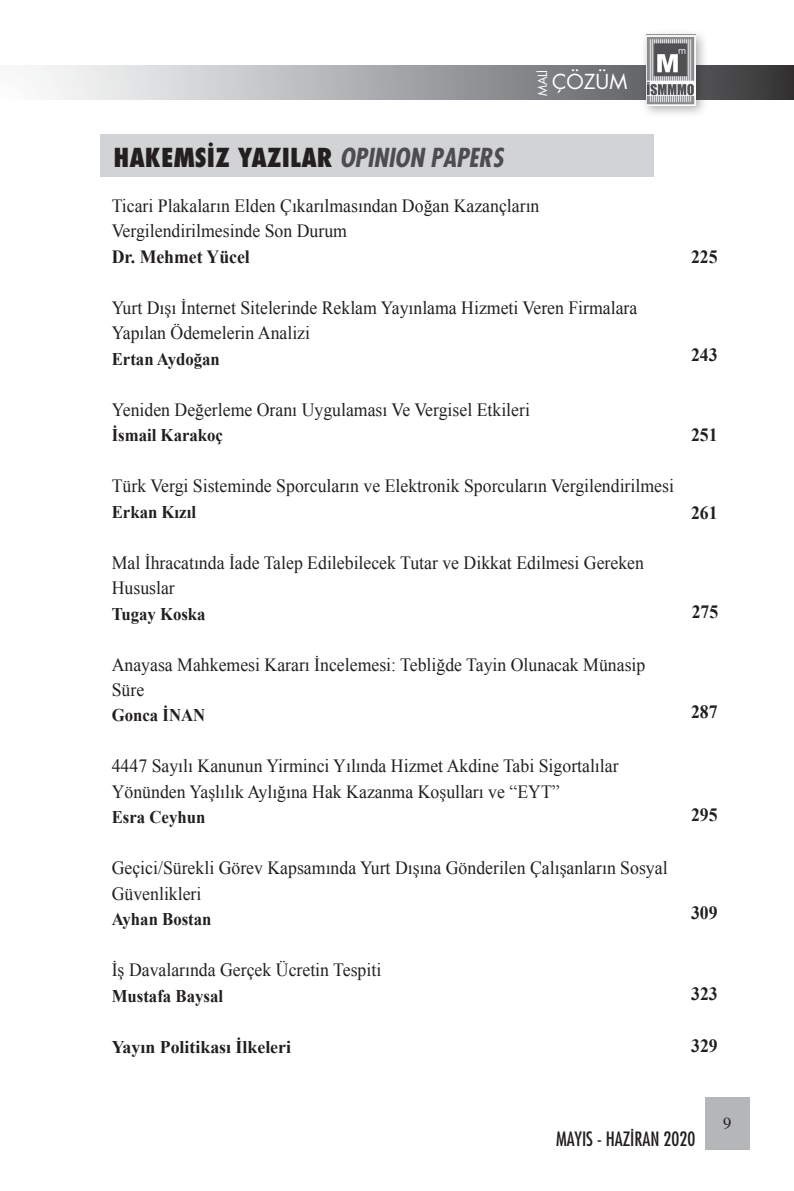
<style>
.page{position:relative;width:794px;height:1191px;background:#fff}
.page>*{position:absolute;margin:0;border:0;box-sizing:border-box;transform-origin:0 0}
.t1{font:25.55px "Futura Cond Black Tr";color:#231f20}
.t2{font:20.12px "Futura Book Tr";color:#fff}
.t3{font:19.25px "Futura Cond Nr Tr";color:#231f20}
.t4{font:18.72px/25.6px "Times New Roman";color:#231f20;scale:.95 1}
.t5{font:700 18.72px "Times New Roman";color:#231f20;scale:.95 1}
.t6{font:700 17.85px "Times New Roman";color:#231f20;scale:.94 1}
.t7{font:700 17.85px "Times New Roman";color:#231f20}
.t8{font:16.62px "Times";color:#231f20}
.t9{font:12.25px "Futura Book Tr";color:#fff}
.s1{font-family:"Futura Cond Bold Ita Tr";color:#4d4d4f}
</style>
<div class="page">
<div style="left:0;top:65px;width:794px;height:35px;background:linear-gradient(to right,#fff,#3d3e41)"></div>
<div style="left:640px;top:29px;width:68px;height:89px;background:#231f20;opacity:.36"></div>
<img style="left:646px;top:35px;width:49px;height:70px">
<div style="left:704px;top:1096px;width:45px;height:53px;background:#b4b6b8"></div>
<div style="left:100px;top:134px;width:554px;height:43px;background:#d1d3d4"></div>
<p class="t9" style="left:534px;top:96px;width:27px;rotate:-90deg">MALİ</p>
<p class="t2" style="left:552px;top:68px;width:77px">ÇÖZÜM</p>
<p class="t1" style="left:113px;top:141px;width:391px">HAKEMSİZ YAZILAR <span class="s1">OPINION PAPERS</span></p>
<p class="t4" style="left:112px;top:193px;width:452px">Ticari Plakaların Elden Çıkarılmasından Doğan Kazançların<br>Vergilendirilmesinde Son Durum</p>
<p class="t5" style="left:112px;top:244px;width:147px">Dr. Mehmet Yücel</p>
<p class="t4" style="left:112px;top:294px;width:555px">Yurt Dışı İnternet Sitelerinde Reklam Yayınlama Hizmeti Veren Firmalara<br>Yapılan Ödemelerin Analizi</p>
<p class="t6" style="left:112px;top:346px;width:117px">Ertan Aydoğan</p>
<p class="t4" style="left:112px;top:396px;width:442px">Yeniden Değerleme Oranı Uygulaması Ve Vergisel Etkileri</p>
<p class="t6" style="left:112px;top:423px;width:120px">İsmail Karakoç</p>
<p class="t4" style="left:112px;top:473px;width:593px">Türk Vergi Sisteminde Sporcuların ve Elektronik Sporcuların Vergilendirilmesi</p>
<p class="t6" style="left:112px;top:499px;width:91px">Erkan Kızıl</p>
<p class="t4" style="left:112px;top:549px;width:562px">Mal İhracatında İade Talep Edilebilecek Tutar ve Dikkat Edilmesi Gereken<br>Hususlar</p>
<p class="t6" style="left:112px;top:601px;width:101px">Tugay Koska</p>
<p class="t4" style="left:112px;top:651px;width:563px">Anayasa Mahkemesi Kararı İncelemesi: Tebliğde Tayin Olunacak Münasip<br>Süre</p>
<p class="t6" style="left:112px;top:703px;width:101px">Gonca İNAN</p>
<p class="t4" style="left:112px;top:753px;width:535px">4447 Sayılı Kanunun Yirminci Yılında Hizmet Akdine Tabi Sigortalılar<br>Yönünden Yaşlılık Aylığına Hak Kazanma Koşulları ve “EYT”</p>
<p class="t6" style="left:112px;top:805px;width:101px">Esra Ceyhun</p>
<p class="t4" style="left:112px;top:855px;width:586px">Geçici/Sürekli Görev Kapsamında Yurt Dışına Gönderilen Çalışanların Sosyal<br>Güvenlikleri</p>
<p class="t6" style="left:112px;top:907px;width:108px">Ayhan Bostan</p>
<p class="t4" style="left:112px;top:957px;width:285px">İş Davalarında Gerçek Ücretin Tespiti</p>
<p class="t6" style="left:112px;top:983px;width:120px">Mustafa Baysal</p>
<p class="t7" style="left:112px;top:1034px;width:181px">Yayın Politikası İlkeleri</p>
<p class="t5" style="left:691px;top:244px;width:30px">225</p>
<p class="t5" style="left:691px;top:342px;width:30px">243</p>
<p class="t5" style="left:691px;top:421px;width:30px">251</p>
<p class="t5" style="left:691px;top:499px;width:30px">261</p>
<p class="t5" style="left:691px;top:598px;width:30px">275</p>
<p class="t5" style="left:691px;top:699px;width:30px">287</p>
<p class="t5" style="left:691px;top:802px;width:30px">295</p>
<p class="t5" style="left:691px;top:900px;width:30px">309</p>
<p class="t5" style="left:691px;top:980px;width:30px">323</p>
<p class="t5" style="left:691px;top:1032px;width:30px">329</p>
<p class="t3" style="left:556px;top:1126px;width:141px">MAYIS - HAZIRAN 2020</p>
<p class="t8" style="left:723px;top:1113px;width:10px">9</p>
</div>
